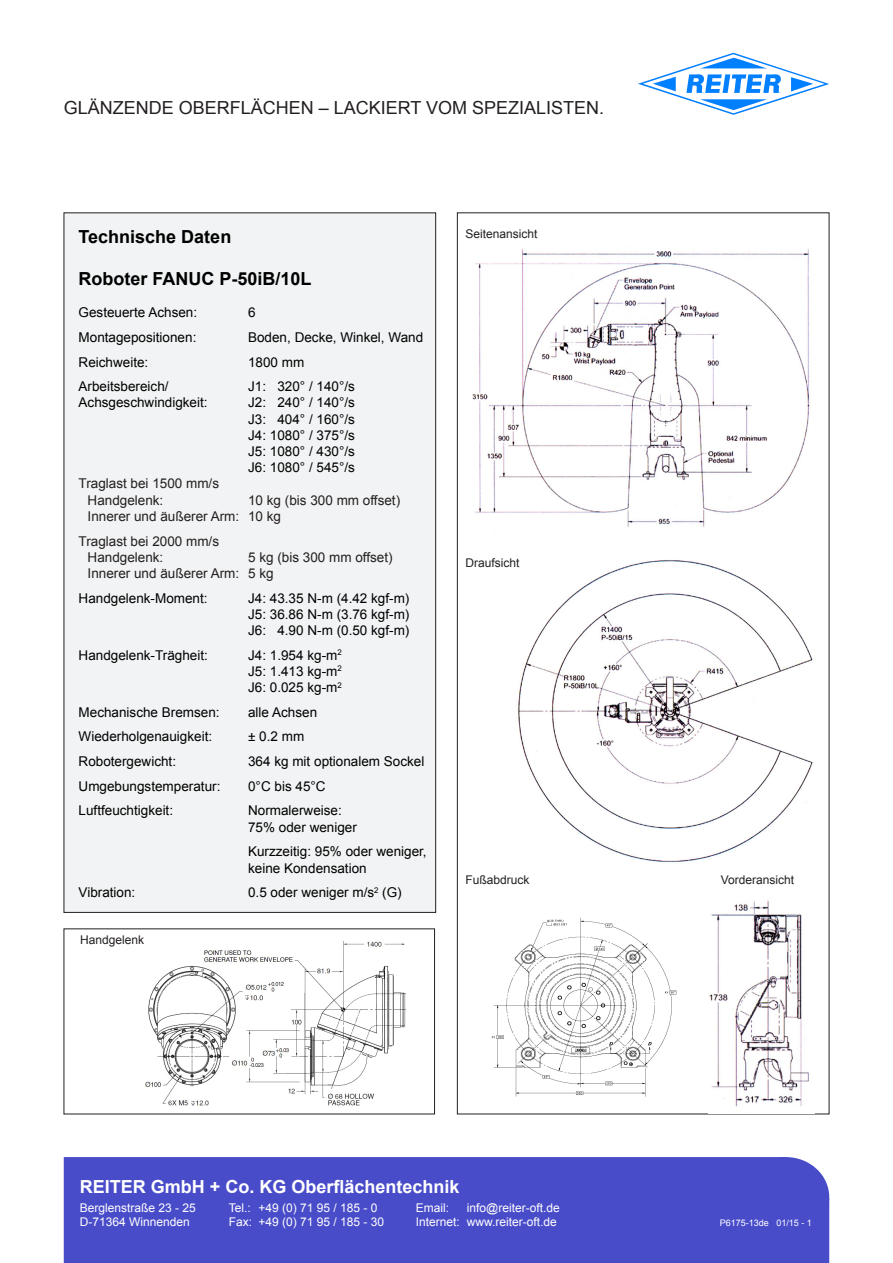
<style>
.page{position:relative;width:893px;height:1263px;background:#fff}
.page>*{position:absolute;margin:0;border:0;box-sizing:border-box;transform-origin:0 0}
.Slogans{font:18px "Arial";color:#231f20}
.t1{font:700 18px "Arial";color:#000}
.Adresse_fett{font:700 18px "Arial";color:#fff}
.Technische_Daten{font:13.5px/16.2px "Arial";color:#000;text-align:justify}
.Technische_Daten-2{font:13.5px/16.2px "Arial";color:#231f20}
.Adresse{font:12px "Arial";color:#fff}
.Fließtext{font:12px "Arial";color:#231f20}
.Adresse-2{font:9px "Arial";color:#fff}
</style>
<div class="page">
<div style="left:64px;top:1158px;width:721px;height:104px;background:#494cc9"></div>
<div style="left:64px;top:1157px;width:722px;height:106px;border:2px solid #494cc9"></div>
<div style="left:743px;top:1158px;width:85px;height:79px;background:#494cc9;border-radius:50%"></div>
<div style="left:743px;top:1157px;width:86px;height:80px;border:2px solid #494cc9;border-radius:50%"></div>
<div style="left:765px;top:1200px;width:63px;height:63px;background:#494cc9"></div>
<svg style="left:638px;top:53px;width:191px;height:62px"></svg>
<div style="left:64px;top:213px;width:372px;height:699px;background:#f2f3f4"></div>
<img style="left:145px;top:941px;width:261px;height:166px">
<img style="left:709px;top:900px;width:100px;height:207px">
<img style="left:491px;top:917px;width:186px;height:180px">
<img style="left:518px;top:560px;width:295px;height:303px">
<img style="left:472px;top:249px;width:338px;height:278px">
<p class="Slogans" style="left:64px;top:96px;width:542px">GLÄNZENDE OBERFLÄCHEN – LACKIERT VOM SPEZIALISTEN.</p>
<p class="t1" style="left:79px;top:224px;width:154px">Technische Daten</p>
<p class="t1" style="left:79px;top:266px;width:235px">Roboter FANUC P-50iB/10L</p>
<p class="Technische_Daten" style="left:79px;top:304px;width:120px">Gesteuerte Achsen:</p>
<p class="Technische_Daten" style="left:248px;top:304px;width:9px">6</p>
<p class="Technische_Daten" style="left:79px;top:329px;width:119px">Montagepositionen:</p>
<p class="Technische_Daten" style="left:248px;top:329px;width:177px">Boden, Decke, Winkel, Wand</p>
<p class="Technische_Daten" style="left:79px;top:354px;width:71px">Reichweite:</p>
<p class="Technische_Daten" style="left:248px;top:354px;width:58px">1800 mm</p>
<p class="Technische_Daten" style="left:79px;top:378px;width:92px">Arbeitsbereich/</p>
<p class="Technische_Daten" style="left:248px;top:378px;width:108px">J1: 320° / 140°/s</p>
<p class="Technische_Daten" style="left:79px;top:395px;width:131px">Achsgeschwindigkeit:</p>
<p class="Technische_Daten" style="left:248px;top:395px;width:108px">J2: 240° / 140°/s J3: 404° / 160°/s J4: 1080° / 375°/s J5: 1080° / 430°/s J6: 1080° / 545°/s</p>
<p class="Technische_Daten-2" style="left:88px;top:476px;width:133px;text-indent:-9px">Traglast bei 1500 mm/s<br>Handgelenk:</p>
<p class="Technische_Daten-2" style="left:88px;top:492px;width:314px;text-indent:161px">10 kg (bis 300 mm offset)<br>Innerer und äußerer Arm: 10 kg</p>
<p class="Technische_Daten-2" style="left:88px;top:533px;width:133px;text-indent:-9px">Traglast bei 2000 mm/s<br>Handgelenk:</p>
<p class="Technische_Daten-2" style="left:88px;top:549px;width:307px;text-indent:161px">5 kg (bis 300 mm offset)<br>Innerer und äußerer Arm: 5 kg</p>
<p class="Technische_Daten" style="left:79px;top:590px;width:131px">Handgelenk-Moment:</p>
<p class="Technische_Daten" style="left:248px;top:590px;width:163px">J4: 43.35 N-m (4.42 kgf-m)<br>J5: 36.86 N-m (3.76 kgf-m)<br>J6: 4.90 N-m (0.50 kgf-m)</p>
<p class="Technische_Daten" style="left:79px;top:647px;width:131px">Handgelenk-Trägheit:</p>
<p class="Technische_Daten" style="left:248px;top:647px;width:95px">J4: 1.954 kg-m<sup>2<br></sup>J5: 1.413 kg-m<sup>2<br></sup>J6: 0.025 kg-m<sup>2</sup></p>
<p class="Technische_Daten" style="left:79px;top:704px;width:143px">Mechanische Bremsen:</p>
<p class="Technische_Daten" style="left:248px;top:704px;width:71px">alle Achsen</p>
<p class="Technische_Daten" style="left:79px;top:729px;width:135px">Wiederholgenauigkeit:</p>
<p class="Technische_Daten" style="left:248px;top:729px;width:58px">± 0.2 mm</p>
<p class="Technische_Daten" style="left:79px;top:753px;width:99px">Robotergewicht:</p>
<p class="Technische_Daten" style="left:248px;top:753px;width:178px">364 kg mit optionalem Sockel</p>
<p class="Technische_Daten" style="left:79px;top:778px;width:143px">Umgebungstemperatur:</p>
<p class="Technische_Daten" style="left:248px;top:778px;width:79px">0°C bis 45°C</p>
<p class="Technische_Daten" style="left:79px;top:803px;width:96px">Luftfeuchtigkeit:</p>
<p class="Technische_Daten" style="left:248px;top:803px;width:110px">Normalerweise:<br>75% oder weniger</p>
<p class="Technische_Daten" style="left:248px;top:844px;width:180px">Kurzzeitig: 95% oder weniger, keine Kondensation</p>
<p class="Technische_Daten" style="left:79px;top:884px;width:58px">Vibration:</p>
<p class="Technische_Daten" style="left:248px;top:884px;width:155px">0.5 oder weniger m/s<sup>2</sup> (G)</p>
<p class="Fließtext" style="left:80px;top:932px;width:66px">Handgelenk</p>
<p class="Fließtext" style="left:466px;top:226px;width:74px">Seitenansicht</p>
<p class="Fließtext" style="left:466px;top:555px;width:56px">Draufsicht</p>
<p class="Fließtext" style="left:466px;top:871px;width:66px">Fußabdruck</p>
<p class="Fließtext" style="left:721px;top:871px;width:75px">Vorderansicht</p>
<p class="Adresse_fett" style="left:80px;top:1174px;width:381px">REITER GmbH + Co. KG Oberflächentechnik</p>
<p class="Adresse" style="left:80px;top:1199px;width:118px">Berglenstraße 23 - 25</p>
<p class="Adresse" style="left:229px;top:1199px;width:150px">Tel.: +49 (0) 71 95 / 185 - 0</p>
<p class="Adresse" style="left:416px;top:1199px;width:35px">Email:</p>
<p class="Adresse" style="left:467px;top:1199px;width:94px">info@reiter-oft.de</p>
<p class="Adresse" style="left:80px;top:1214px;width:112px">D-71364 Winnenden</p>
<p class="Adresse" style="left:229px;top:1214px;width:157px">Fax: +49 (0) 71 95 / 185 - 30</p>
<p class="Adresse" style="left:416px;top:1214px;width:143px">Internet: www.reiter-oft.de</p>
<p class="Adresse-2" style="left:720px;top:1217px;width:94px">P6175-13de 01/15 - 1</p>
</div>
